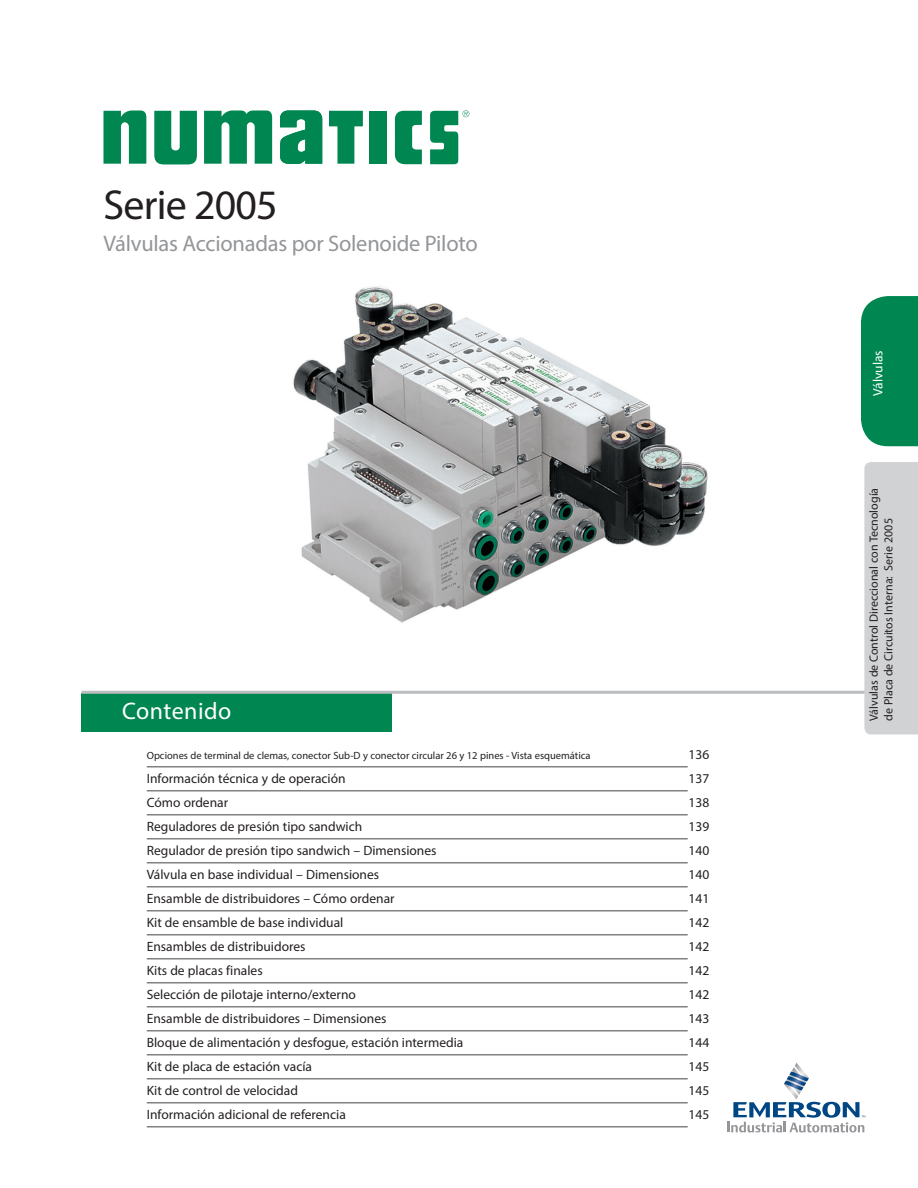
<style>
.page{position:relative;width:918px;height:1188px;background:#fff}
.page>*{position:absolute;margin:0;border:0;box-sizing:border-box;transform-origin:0 0}
.t1{font:42px "Myriad Pro";letter-spacing:-.02em;color:#231f20}
.t2{font:24px "Myriad Pro";letter-spacing:.02em;color:#fff}
.t3{font:22.5px "Myriad Pro";letter-spacing:-.01em;color:#939598}
.Table_of_Contents{font:13.5px "Myriad Pro";color:#231f20}
.t4{font:13.5px "Myriad Pro";color:#fff}
.t5{font:12px/14.4px "Myriad Pro";color:#231f20}
.Table_of_Contents-2{font:10.5px "Myriad Pro";color:#231f20}
</style>
<div class="page">
<img style="left:81px;top:110px;width:828px;height:682px">
<svg style="left:104px;top:110px;width:42px;height:54px"></svg>
<svg style="left:154px;top:111px;width:43px;height:53px"></svg>
<svg style="left:329px;top:111px;width:34px;height:53px"></svg>
<div style="left:369px;top:111px;width:17px;height:53px;background:#008751"></div>
<svg style="left:395px;top:111px;width:27px;height:53px"></svg>
<svg style="left:204px;top:110px;width:68px;height:54px"></svg>
<svg style="left:430px;top:110px;width:39px;height:54px"></svg>
<svg style="left:279px;top:110px;width:43px;height:54px"></svg>
<hr style="left:147px;top:766px;width:541px;height:2px;background:#808285">
<hr style="left:147px;top:790px;width:541px;height:2px;background:#808285">
<hr style="left:147px;top:814px;width:541px;height:2px;background:#808285">
<hr style="left:147px;top:838px;width:541px;height:2px;background:#808285">
<hr style="left:147px;top:862px;width:541px;height:2px;background:#808285">
<hr style="left:147px;top:886px;width:541px;height:2px;background:#808285">
<hr style="left:147px;top:910px;width:541px;height:2px;background:#808285">
<hr style="left:147px;top:934px;width:541px;height:2px;background:#808285">
<hr style="left:147px;top:958px;width:541px;height:2px;background:#808285">
<hr style="left:147px;top:982px;width:541px;height:2px;background:#808285">
<hr style="left:147px;top:1006px;width:541px;height:2px;background:#808285">
<hr style="left:147px;top:1030px;width:541px;height:2px;background:#808285">
<hr style="left:147px;top:1054px;width:541px;height:2px;background:#808285">
<hr style="left:147px;top:1078px;width:541px;height:2px;background:#808285">
<hr style="left:147px;top:1102px;width:541px;height:2px;background:#808285">
<hr style="left:147px;top:1126px;width:541px;height:2px;background:#808285">
<div style="left:82px;top:693px;width:310px;height:39px;background:#008751"></div>
<hr style="left:82px;top:691px;width:836px;height:3px;background:#bcbdc0">
<div style="left:861px;top:296px;width:57px;height:150px;background:#008751"></div>
<div style="left:864px;top:462px;width:54px;height:272px;background:#d1d2d4"></div>
<svg style="left:728px;top:1062px;width:137px;height:70px"></svg>
<p class="t1" style="left:104px;top:179px;width:176px">Serie 2005</p>
<p class="t3" style="left:104px;top:229px;width:376px">Válvulas Accionadas por Solenoide Piloto</p>
<p class="t2" style="left:122px;top:696px;width:111px">Contenido</p>
<p class="Table_of_Contents-2" style="left:147px;top:749px;width:445px">Opciones de terminal de clemas, conector Sub-D y conector circular 26 y 12 pines - Vista esquemática</p>
<p class="Table_of_Contents" style="left:688px;top:746px;width:22px">136</p>
<p class="Table_of_Contents" style="left:147px;top:770px;width:200px">Información técnica y de operación</p>
<p class="Table_of_Contents" style="left:688px;top:770px;width:22px">137</p>
<p class="Table_of_Contents" style="left:147px;top:794px;width:83px">Cómo ordenar</p>
<p class="Table_of_Contents" style="left:688px;top:794px;width:22px">138</p>
<p class="Table_of_Contents" style="left:147px;top:818px;width:217px">Reguladores de presión tipo sandwich</p>
<p class="Table_of_Contents" style="left:688px;top:818px;width:22px">139</p>
<p class="Table_of_Contents" style="left:147px;top:842px;width:291px">Regulador de presión tipo sandwich – Dimensiones</p>
<p class="Table_of_Contents" style="left:688px;top:842px;width:22px">140</p>
<p class="Table_of_Contents" style="left:147px;top:866px;width:234px">Válvula en base individual – Dimensiones</p>
<p class="Table_of_Contents" style="left:688px;top:866px;width:22px">140</p>
<p class="Table_of_Contents" style="left:147px;top:890px;width:249px">Ensamble de distribuidores – Cómo ordenar</p>
<p class="Table_of_Contents" style="left:688px;top:890px;width:22px">141</p>
<p class="Table_of_Contents" style="left:147px;top:914px;width:198px">Kit de ensamble de base individual</p>
<p class="Table_of_Contents" style="left:688px;top:914px;width:22px">142</p>
<p class="Table_of_Contents" style="left:147px;top:938px;width:160px">Ensambles de distribuidores</p>
<p class="Table_of_Contents" style="left:688px;top:938px;width:22px">142</p>
<p class="Table_of_Contents" style="left:147px;top:962px;width:117px">Kits de placas finales</p>
<p class="Table_of_Contents" style="left:688px;top:962px;width:22px">142</p>
<p class="Table_of_Contents" style="left:147px;top:986px;width:211px">Selección de pilotaje interno/externo</p>
<p class="Table_of_Contents" style="left:688px;top:986px;width:22px">142</p>
<p class="Table_of_Contents" style="left:147px;top:1010px;width:241px">Ensamble de distribuidores – Dimensiones</p>
<p class="Table_of_Contents" style="left:688px;top:1010px;width:22px">143</p>
<p class="Table_of_Contents" style="left:147px;top:1034px;width:318px">Bloque de alimentación y desfogue, estación intermedia</p>
<p class="Table_of_Contents" style="left:688px;top:1034px;width:22px">144</p>
<p class="Table_of_Contents" style="left:147px;top:1058px;width:167px">Kit de placa de estación vacía</p>
<p class="Table_of_Contents" style="left:688px;top:1058px;width:22px">145</p>
<p class="Table_of_Contents" style="left:147px;top:1082px;width:153px">Kit de control de velocidad</p>
<p class="Table_of_Contents" style="left:688px;top:1082px;width:22px">145</p>
<p class="Table_of_Contents" style="left:147px;top:1106px;width:201px">Información adicional de referencia</p>
<p class="Table_of_Contents" style="left:688px;top:1106px;width:22px">145</p>
<p class="t4" style="left:870px;top:396px;width:47px;rotate:-90deg">Válvulas</p>
<p class="t5" style="left:867px;top:721px;width:235px;rotate:-90deg">Válvulas de Control Direccional con Tecnología de Placa de Circuitos Interna: Serie 2005</p>
</div>
